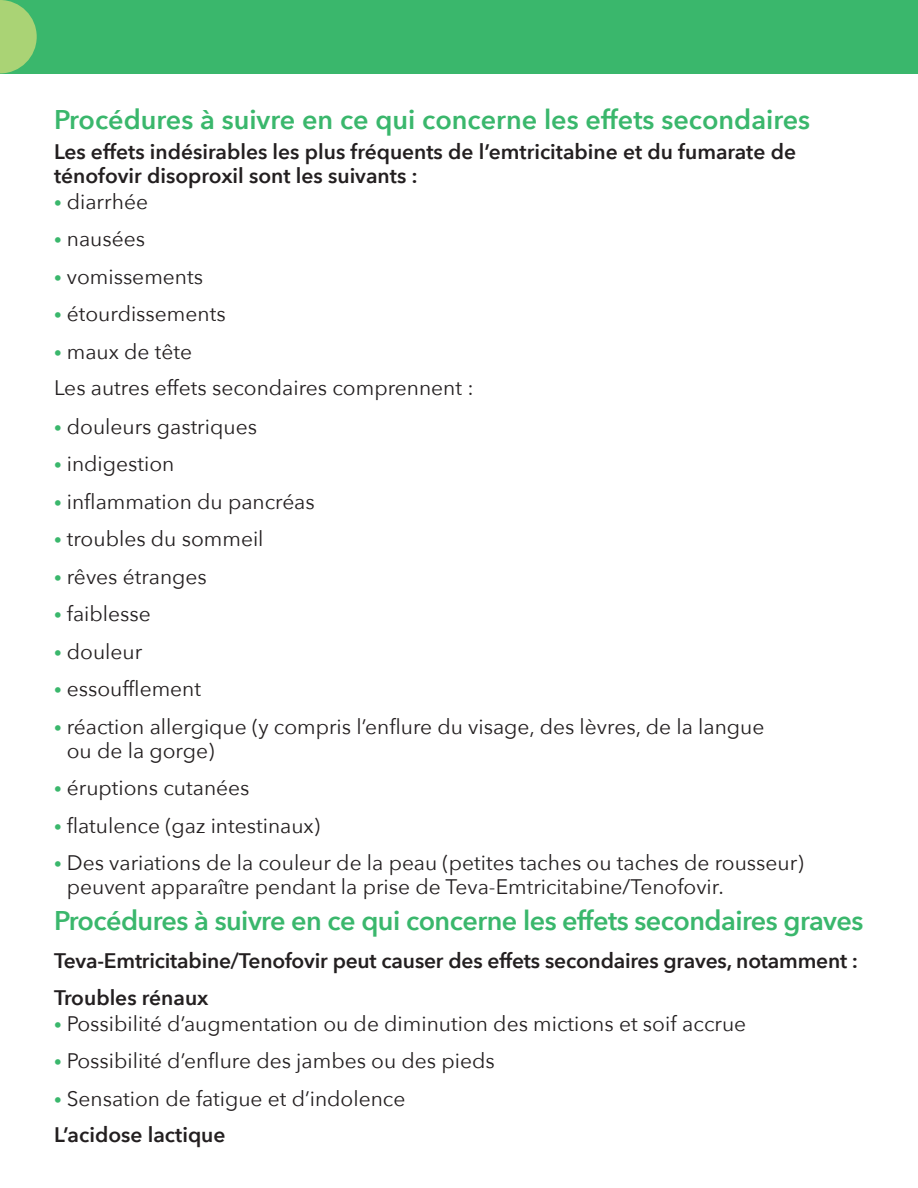
<style>
.page{position:relative;width:918px;height:1188px;background:#fff}
.page>*{position:absolute;margin:0;border:0;box-sizing:border-box;transform-origin:0 0}
.t1{font:600 27px "Avenir Next";letter-spacing:-.02em;color:#3ab76c}
.t2{font:600 27px "Avenir Next";color:#3ab76c}
.t3{font:21px/37.5px "Avenir Next";color:#231f20}
.t4{font:600 21px/24.8px "Avenir Next";color:#231f20}
.s1{font-weight:800;color:#3ab76c}
.s2{font-weight:400}
.s3{font-weight:600}
</style>
<div class="page">
<div style="left:0;top:0;width:918px;height:73px;background:#3ab76c"></div>
<svg style="left:0;top:0;width:37px;height:73px"></svg>
<p class="t2" style="left:54px;top:96px;width:758px">Procédures à suivre en ce qui concerne les effets secondaires</p>
<p class="t4" style="left:54px;top:139px;width:744px">Les effets indésirables les plus fréquents de l’emtricitabine et du fumarate de ténofovir disoproxil sont les suivants :<br><span class="s1">·</span> <span class="s2">diarrhée</span></p>
<p class="t3" style="left:54px;top:219px;width:421px"><span class="s1">·</span> nausées<br><span class="s1">·</span> vomissements<br><span class="s1">·</span> étourdissements<br><span class="s1">·</span> maux de tête<br>Les autres effets secondaires comprennent :</p>
<p class="t3" style="left:54px;top:407px;width:712px"><span class="s1">·</span> douleurs gastriques<br><span class="s1">·</span> indigestion<br><span class="s1">·</span> inflammation du pancréas<br><span class="s1">·</span> troubles du sommeil<br><span class="s1">·</span> rêves étranges<br><span class="s1">·</span> faiblesse<br><span class="s1">·</span> douleur<br><span class="s1">·</span> essoufflement<br><span class="s1">·</span> réaction allergique (y compris l’enflure du visage, des lèvres, de la langue</p>
<p class="t3" style="left:54px;top:731px;width:751px;text-indent:13px">ou de la gorge)<br><span class="s1">·</span> éruptions cutanées<br><span class="s1">·</span> flatulence (gaz intestinaux)<br><span class="s1">·</span> Des variations de la couleur de la peau (petites taches ou taches de rousseur)</p>
<p class="t3" style="left:67px;top:867px;width:659px">peuvent apparaître pendant la prise de Teva-Emtricitabine/Tenofovir.</p>
<p class="t1" style="left:54px;top:898px;width:811px">Procédures à suivre en ce qui concerne les effets secondaires graves</p>
<p class="t4" style="left:54px;top:941px;width:806px;line-height:37.5px">Teva-Emtricitabine/Tenofovir peut causer des effets secondaires graves, notamment :<br>Troubles rénaux</p>
<p class="t3" style="left:54px;top:1004px;width:694px;line-height:37px"><span class="s1">·</span> Possibilité d’augmentation ou de diminution des mictions et soif accrue <span class="s1">·</span> Possibilité d’enflure des jambes ou des pieds<br><span class="s1">·</span> Sensation de fatigue et d’indolence<br><span class="s3">L’acidose lactique</span></p>
</div>
